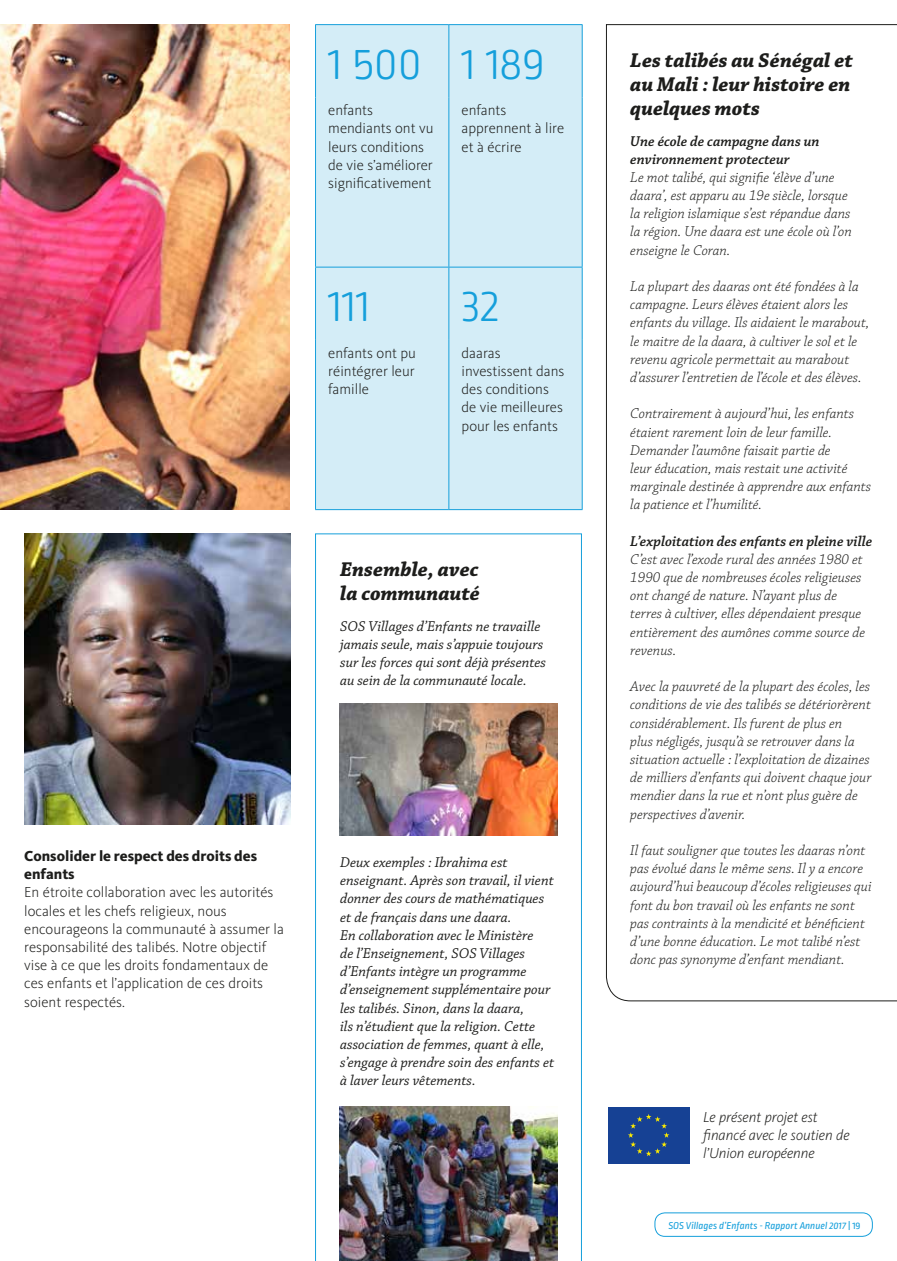
<style>
.page{position:relative;width:897px;height:1261px;background:#fff}
.page>*{position:absolute;margin:0;border:0;box-sizing:border-box;transform-origin:0 0}
.t1{font:300 48px "Ropa Soft Pro";color:#159fdb}
.t2{font:italic 700 21px/24.3px "Chaparral Pro";color:#1d1d1b}
.t3{font:italic 300 15px/18.1px "Chaparral Pro";color:#1d1d1b}
.t4{font:italic 15px/18.1px "Chaparral Pro";color:#1d1d1b}
.t5{font:300 15px/18.1px "Kievit OT";color:#1d1d1b}
.t6{font:italic 600 15px/18.1px "Chaparral Pro";color:#1d1d1b}
.t7{font:italic 300 15px/18.1px "Kievit OT";color:#1d1d1b}
.t8{font:800 15px/18.1px "Kievit OT";color:#1d1d1b}
.t9{font:italic 10.5px "Ropa Soft Pro";color:#159fdb}
.s1{font-style:normal}
</style>
<div class="page">
<svg style="left:606px;top:24px;width:291px;height:977px"></svg>
<img style="left:0;top:24px;width:290px;height:485px">
<svg style="left:315px;top:533px;width:267px;height:727px"></svg>
<svg style="left:608px;top:1107px;width:82px;height:57px"></svg>
<div style="left:608px;top:1107px;width:81px;height:56px;background:#164194"></div>
<svg style="left:628px;top:1114px;width:41px;height:42px"></svg>
<div style="left:316px;top:25px;width:266px;height:484px;background:#d4edf7"></div>
<hr style="left:315px;top:24px;width:134px;height:1px;background:#159fdb">
<hr style="left:315px;top:25px;width:1px;height:72px;background:#159fdb">
<hr style="left:449px;top:24px;width:133px;height:1px;background:#159fdb">
<hr style="left:448px;top:25px;width:1px;height:72px;background:#159fdb">
<hr style="left:582px;top:25px;width:1px;height:72px;background:#159fdb">
<hr style="left:315px;top:97px;width:1px;height:170px;background:#159fdb">
<hr style="left:448px;top:97px;width:1px;height:170px;background:#159fdb">
<hr style="left:582px;top:97px;width:1px;height:170px;background:#159fdb">
<hr style="left:315px;top:267px;width:134px;height:1px;background:#159fdb">
<hr style="left:315px;top:267px;width:1px;height:73px;background:#159fdb">
<hr style="left:449px;top:267px;width:133px;height:1px;background:#159fdb">
<hr style="left:448px;top:267px;width:1px;height:73px;background:#159fdb">
<hr style="left:582px;top:267px;width:1px;height:73px;background:#159fdb">
<hr style="left:315px;top:340px;width:1px;height:169px;background:#159fdb">
<hr style="left:448px;top:340px;width:1px;height:169px;background:#159fdb">
<hr style="left:582px;top:340px;width:1px;height:169px;background:#159fdb">
<hr style="left:315px;top:509px;width:134px;height:1px;background:#159fdb">
<hr style="left:449px;top:509px;width:133px;height:1px;background:#159fdb">
<img style="left:24px;top:533px;width:267px;height:291px">
<img style="left:339px;top:703px;width:218px;height:132px">
<img style="left:339px;top:1106px;width:218px;height:154px">
<div style="left:654px;top:1212px;width:219px;height:24px;border:1px solid #159fdb;border-radius:10px"></div>
<h1 class="t1" style="left:328px;top:38px;width:218px">1 500 1 189</h1>
<p class="t5" style="left:328px;top:101px;width:107px">enfants mendiants ont vu leurs conditions de vie s’améliorer significativement</p>
<p class="t5" style="left:462px;top:101px;width:104px">enfants apprennent à lire et à écrire</p>
<h1 class="t1" style="left:328px;top:280px;width:43px">111</h1>
<h1 class="t1" style="left:461px;top:280px;width:40px">32</h1>
<p class="t5" style="left:328px;top:343px;width:89px;text-align:justify">enfants ont pu réintégrer leur famille</p>
<p class="t5" style="left:462px;top:343px;width:104px">daaras investissent dans des conditions de vie meilleures pour les enfants</p>
<h2 class="t2" style="left:340px;top:558px;width:141px">Ensemble, avec la communauté</h2>
<p class="t4" style="left:340px;top:617px;width:207px">SOS Villages d’Enfants ne travaille jamais seule, mais s’appuie toujours sur les forces qui sont déjà présentes au sein de la communauté locale.</p>
<p class="t8" style="left:24px;top:846px;width:234px">Consolider le respect des droits des enfants</p>
<p class="t5" style="left:24px;top:883px;width:261px">En étroite collaboration avec les autorités locales et les chefs religieux, nous encourageons la communauté à assumer la responsabilité des talibés. Notre objectif vise à ce que les droits fondamentaux de ces enfants et l’application de ces droits soient respectés.</p>
<p class="t4" style="left:340px;top:853px;width:216px">Deux exemples : Ibrahima est enseignant. Après son travail, il vient donner des cours de mathématiques et de français dans une daara.<br>En collaboration avec le Ministère<br>de l’Enseignement, SOS Villages d’Enfants intègre un programme d’enseignement supplémentaire pour les talibés. Sinon, dans la daara,<br>ils n’étudient que la religion. Cette association de femmes, quant à elle, s’engage à prendre soin des enfants et à laver leurs vêtements.</p>
<h2 class="t2" style="left:630px;top:49px;width:224px">Les talibés au Sénégal et au Mali : leur histoire en quelques mots</h2>
<p class="t6" style="left:630px;top:132px;width:191px">Une école de campagne dans un environnement protecteur</p>
<p class="t3" style="left:630px;top:169px;width:223px">Le mot talibé, qui signifie ‘élève d’une daara’, est apparu au 19e siècle, lorsque la religion islamique s’est répandue dans la région. Une daara est une école où l’on enseigne le Coran.</p>
<p class="t3" style="left:630px;top:278px;width:241px">La plupart des daaras ont été fondées à la campagne. Leurs élèves étaient alors les enfants du village. Ils aidaient le marabout, le maitre de la daara, à cultiver le sol et le revenu agricole permettait au marabout d’assurer l’entretien de l’école et des élèves.</p>
<p class="t3" style="left:630px;top:405px;width:242px">Contrairement à aujourd’hui, les enfants étaient rarement loin de leur famille.<br>Demander l’aumône faisait partie de<br>leur éducation, mais restait une activité marginale destinée à apprendre aux enfants la patience et l’humilité.</p>
<p class="t6" style="left:630px;top:532px;width:243px">L’exploitation des enfants en pleine ville</p>
<p class="t3" style="left:630px;top:550px;width:236px">C’est avec l’exode rural des années 1980 et 1990 que de nombreuses écoles religieuses ont changé de nature. N’ayant plus de terres à cultiver, elles dépendaient presque entièrement des aumônes comme source de revenus.</p>
<p class="t3" style="left:630px;top:678px;width:243px">Avec la pauvreté de la plupart des écoles, les conditions de vie des talibés se détériorèrent considérablement. Ils furent de plus en<br>plus négligés, jusqu’à se retrouver dans la situation actuelle : l’exploitation de dizaines de milliers d’enfants qui doivent chaque jour mendier dans la rue et n’ont plus guère de perspectives d’avenir.</p>
<p class="t3" style="left:630px;top:841px;width:243px">Il faut souligner que toutes les daaras n’ont pas évolué dans le même sens. Il y a encore aujourd’hui beaucoup d’écoles religieuses qui font du bon travail où les enfants ne sont pas contraints à la mendicité et bénéficient d’une bonne éducation. Le mot talibé n’est donc pas synonyme d’enfant mendiant.</p>
<p class="t7" style="left:703px;top:1107px;width:148px">Le présent projet est financé avec le soutien de l’Union européenne</p>
<p class="t9" style="left:668px;top:1219px;width:194px">SOS Villages d’Enfants - Rapport Annuel 2017 <span class="s1">| 19</span></p>
</div>
